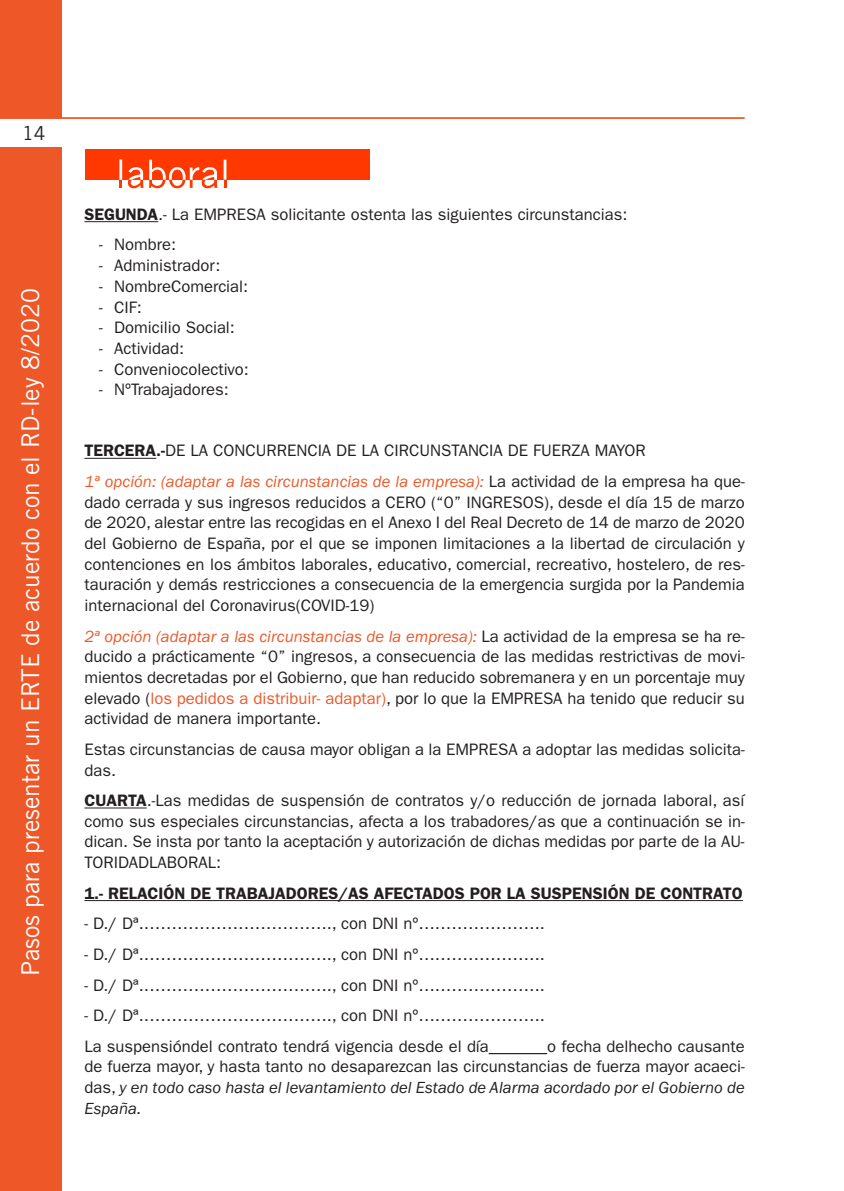
<style>
.page{position:relative;width:844px;height:1191px;background:#fff}
.page>*{position:absolute;margin:0;border:0;box-sizing:border-box;transform-origin:0 0}
.t1{font:24.5px "Trade Gothic";color:#fff}
.t2{font:19.25px "Trade Gothic";color:#231f20}
.t3{font:16.62px/20.7px "Franklin Gothic";color:#231f20;text-align:justify}
.t4{font:600 16.62px "Franklin Gothic";color:#231f20}
.s1{font-weight:600}
.s2{font-style:italic;color:#ee5829}
.s3{color:#ee5829}
.s4{font-style:italic}
</style>
<div class="page">
<hr style="left:84px;top:221px;width:74px;height:1px;background:#231f20">
<hr style="left:84px;top:458px;width:72px;height:1px;background:#231f20">
<hr style="left:84px;top:807px;width:63px;height:1px;background:#231f20">
<hr style="left:84px;top:900px;width:658px;height:1px;background:#231f20">
<hr style="left:489px;top:1053px;width:58px;height:1px;background:#231f20">
<div style="left:0;top:0;width:61px;height:1191px;background:#ee5829"></div>
<div style="left:0;top:118px;width:66px;height:29px;background:#fff"></div>
<hr style="left:0;top:117px;width:744px;height:2px;background:#ee5829">
<div style="left:85px;top:149px;width:284px;height:31px;background:#ff3800"></div>
<svg style="left:119px;top:160px;width:107px;height:28px"></svg>
<p class="t2" style="left:22px;top:126px;width:25px">14</p>
<h1 class="t1" style="left:22px;top:976px;width:689px;rotate:-90deg">Pasos para presentar un ERTE de acuerdo con el RD-ley 8/2020</h1>
<p class="t3" style="left:84px;top:205px;width:544px"><span class="s1">SEGUNDA</span>.- La EMPRESA solicitante ostenta las siguientes circunstancias:</p>
<p class="t3" style="left:99px;top:236px;width:78px">- Nombre:</p>
<p class="t3" style="left:99px;top:256px;width:122px">- Administrador:</p>
<p class="t3" style="left:99px;top:277px;width:150px">- NombreComercial:</p>
<p class="t3" style="left:99px;top:298px;width:44px">- CIF:</p>
<p class="t3" style="left:99px;top:318px;width:137px">- Domicilio Social:</p>
<p class="t3" style="left:99px;top:339px;width:86px">- Actividad:</p>
<p class="t3" style="left:99px;top:360px;width:151px">- Conveniocolectivo:</p>
<p class="t3" style="left:99px;top:380px;width:131px">- NºTrabajadores:</p>
<p class="t3" style="left:84px;top:437px;width:661px;line-height:30.6px"><span class="s1">TERCERA.-</span>DE LA CONCURRENCIA DE LA CIRCUNSTANCIA DE FUERZA MAYOR<br><span class="s2">1ª opción: (adaptar a las circunstancias de la empresa):</span> La actividad de la empresa ha que-</p>
<p class="t3" style="left:84px;top:493px;width:661px">dado cerrada y sus ingresos reducidos a CERO (“0” INGRESOS), desde el día 15 de marzo de 2020, alestar entre las recogidas en el Anexo I del Real Decreto de 14 de marzo de 2020 del Gobierno de España, por el que se imponen limitaciones a la libertad de circulación y contenciones en los ámbitos laborales, educativo, comercial, recreativo, hostelero, de res&shy;tauración y demás restricciones a consecuencia de la emergencia surgida por la Pandemia internacional del Coronavirus(COVID-19)</p>
<p class="t3" style="left:84px;top:627px;width:661px"><span class="s2">2ª opción (adaptar a las circunstancias de la empresa):</span> La actividad de la empresa se ha re&shy;ducido a prácticamente “0” ingresos, a consecuencia de las medidas restrictivas de movi&shy;mientos decretadas por el Gobierno, que han reducido sobremanera y en un porcentaje muy elevado (<span class="s3">los pedidos a distribuir- adaptar)</span>, por lo que la EMPRESA ha tenido que reducir su actividad de manera importante.</p>
<p class="t3" style="left:84px;top:740px;width:661px">Estas circunstancias de causa mayor obligan a la EMPRESA a adoptar las medidas solicita&shy;das.</p>
<p class="t3" style="left:84px;top:791px;width:661px"><span class="s1">CUARTA</span>.-Las medidas de suspensión de contratos y/o reducción de jornada laboral, así como sus especiales circunstancias, afecta a los trabadores/as que a continuación se in&shy;dican. Se insta por tanto la aceptación y autorización de dichas medidas por parte de la AU-TORIDADLABORAL:</p>
<p class="t4" style="left:84px;top:887px;width:659px">1.- RELACIÓN DE TRABAJADORES/AS AFECTADOS POR LA SUSPENSIÓN DE CONTRATO</p>
<p class="t3" style="left:84px;top:914px;width:462px">- D./ Dª.……………………………., con DNI nº…………………..</p>
<p class="t3" style="left:84px;top:945px;width:462px">- D./ Dª.……………………………., con DNI nº…………………..</p>
<p class="t3" style="left:84px;top:976px;width:462px">- D./ Dª.……………………………., con DNI nº…………………..</p>
<p class="t3" style="left:84px;top:1001px;width:661px;line-height:30.6px">- D./ Dª.……………………………., con DNI nº…………………..<br>La suspensióndel contrato tendrá vigencia desde el día_______o fecha delhecho causante</p>
<p class="t3" style="left:84px;top:1057px;width:661px">de fuerza mayor, y hasta tanto no desaparezcan las circunstancias de fuerza mayor acaeci&shy;das, <span class="s4">y en todo caso hasta el levantamiento del Estado de Alarma acordado por el Gobierno de España.</span></p>
</div>
